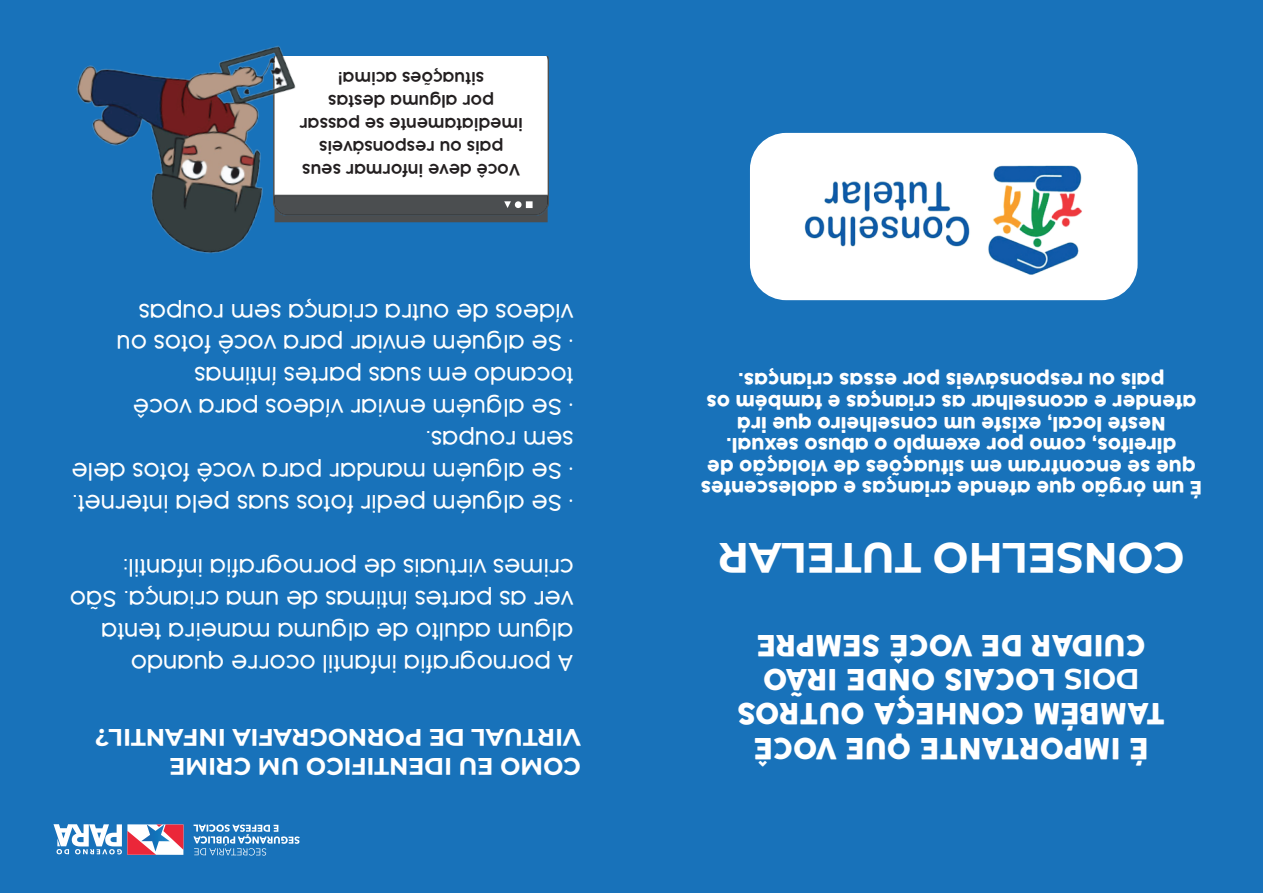
<style>
.page{position:relative;width:1263px;height:893px;background:#1872ba}
.page>*{position:absolute;margin:0;border:0;box-sizing:border-box;transform-origin:0 0}
.t1{font:700 42.3px "Montserrat";color:#fff}
.t2{font:28.5px/34.2px "Cocogoose";color:#fff;text-align:center}
.t3{font:700 23.85px/28.7px "Montserrat";color:#fff}
.t4{font:300 21.45px/32px "Cocogoose";color:#fff}
.t5{font:18px/21.6px "Cocogoose";color:#fff;text-align:center}
.t6{font:600 15.3px/23px "COCOGOOSE";color:#231f20;text-align:center}
.s1{font-family:"Montserrat";font-weight:700}
</style>
<div class="page">
<div style="left:750px;top:133px;width:387px;height:167px;background:#fff;border-radius:36px"></div>
<img style="left:804px;top:165px;width:278px;height:110px">
<svg style="left:370px;top:216px;width:178px;height:6px"></svg>
<svg style="left:370px;top:56px;width:179px;height:160px;background:#e6e6e7"></svg>
<img style="left:76px;top:46px;width:294px;height:208px">
<svg style="left:193px;top:824px;width:107px;height:32px"></svg>
<svg style="left:53px;top:824px;width:130px;height:31px"></svg>
<p class="t6" style="left:523px;top:181px;width:225px;rotate:-180deg">Você deve informar seus pais ou responsáveis imediatamente se passar por alguma destas situações acima!</p>
<p class="t4" style="left:574px;top:360px;width:458px;rotate:-180deg">• Se alguém enviar para você fotos ou vídeos de outra criança sem roupas</p>
<p class="t4" style="left:574px;top:423px;width:442px;rotate:-180deg">• Se alguém enviar vídeos para você tocando em suas partes íntimas</p>
<p class="t4" style="left:574px;top:487px;width:503px;rotate:-180deg">• Se alguém mandar para você fotos dele sem roupas.</p>
<p class="t4" style="left:574px;top:519px;width:503px;rotate:-180deg">• Se alguém pedir fotos suas pela internet.</p>
<p class="t4" style="left:574px;top:679px;width:505px;rotate:-180deg">A pornografia infantil ocorre quando algum adulto de alguma maneira tenta ver as partes íntimas de uma criança. São crimes virtuais de pornografia infantil:</p>
<p class="t3" style="left:581px;top:782px;width:487px;rotate:-180deg">COMO EU IDENTIFICO UM CRIME<br>VIRTUAL DE PORNOGRAFIA INFANTIL?</p>
<p class="t5" style="left:1202px;top:498px;width:503px;rotate:-180deg">É um órgão que atende crianças e adolescentes que se encontram em situações de violação de direitos, como por exemplo o abuso sexual.<br>Neste local, existe um conselheiro que irá atender e aconselhar as crianças e também os pais ou responsáveis por essas crianças.</p>
<h1 class="t1" style="left:1184px;top:589px;width:468px;rotate:-180deg">CONSELHO TUTELAR</h1>
<h2 class="t2" style="left:1165px;top:764px;width:429px;rotate:-180deg">É IMPORTANTE QUE VOCÊ<br>TAMBÉM CONHEÇA OUTROS<br><span class="s1">DOIS</span> LOCAIS ONDE IRÃO<br>CUIDAR DE VOCÊ SEMPRE</h2>
</div>
